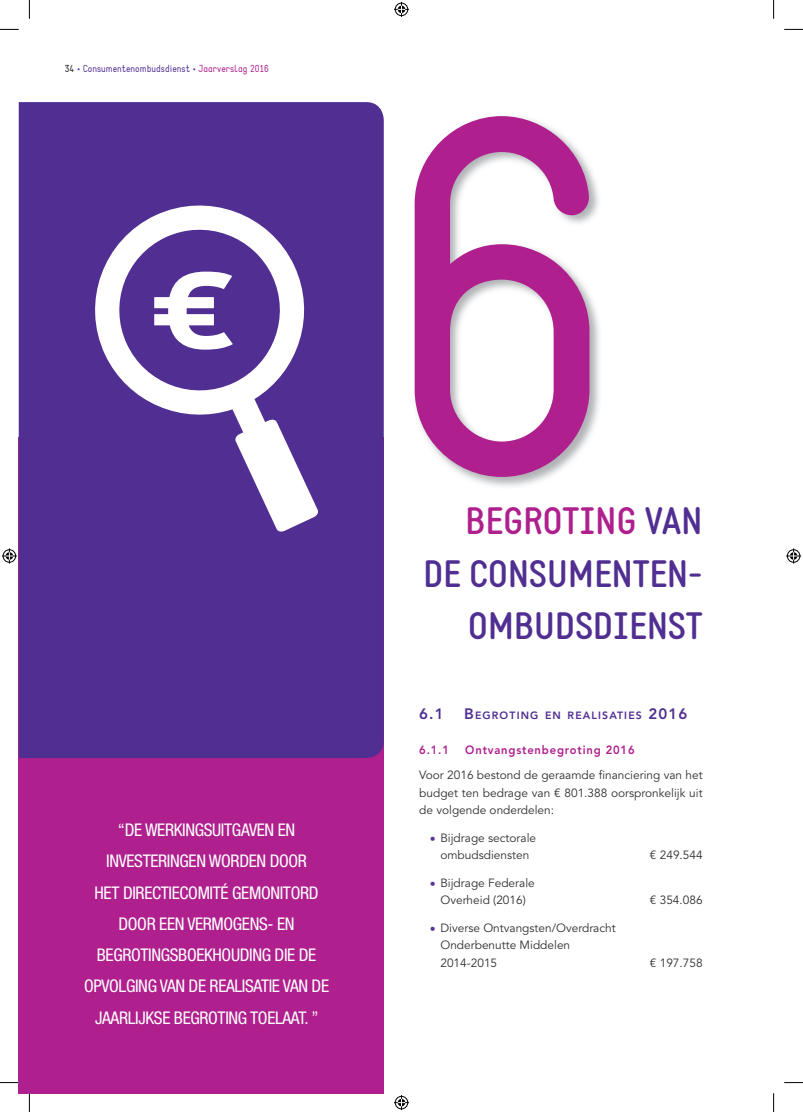
<style>
.page{position:relative;width:803px;height:1112px;background:#fff}
.page>*{position:absolute;margin:0;border:0;box-sizing:border-box;transform-origin:0 0}
.t1{font:497.88px "Static";color:#af1f8d}
.t2{font:700 37.5px/52.5px "Static";color:#502e92;text-align:right}
.t3{font:condensed 17.5px/31.2px "Helvetica Neue LT Std";letter-spacing:-.02em;color:#fff;text-align:center}
.t4{font:800 15px "Avenir LT Std";color:#502e92}
.t5{font:11.88px/17.5px "Avenir LT Std";color:#312f30;text-align:center}
.t6{font:800 11.88px "Avenir LT Std";letter-spacing:.075em;color:#af1f8d;scale:.94 1}
.t7{font:800 10.5px "Avenir LT Std";letter-spacing:.105em;color:#502e92}
.t8{font:10px "Static";color:#502e92}
.s1{color:#231f20}
.s2{color:#af1f8d}
.s3{font-size:15px}
.s4{color:#573795}
</style>
<div class="page">
<div style="left:19px;top:437px;width:365px;height:655px;background:#af1f8d"></div>
<div style="left:19px;top:102px;width:365px;height:656px;background:#502e92"></div>
<img style="left:415px;top:116px;width:185px;height:371px">
<svg style="left:81px;top:191px;width:238px;height:341px;fill:#502e92"></svg>
<svg style="left:154px;top:271px;width:79px;height:78px"></svg>
<svg style="left:0;top:29px;width:19px;height:1px"></svg>
<svg style="left:784px;top:29px;width:19px;height:1px"></svg>
<svg style="left:0;top:1081px;width:19px;height:2px"></svg>
<svg style="left:784px;top:1082px;width:19px;height:1px"></svg>
<svg style="left:29px;top:0;width:1px;height:19px"></svg>
<svg style="left:29px;top:1092px;width:1px;height:19px"></svg>
<svg style="left:773px;top:0;width:1px;height:19px"></svg>
<svg style="left:773px;top:1093px;width:1px;height:18px"></svg>
<svg style="left:394px;top:2px;width:15px;height:15px"></svg>
<svg style="left:394px;top:1095px;width:15px;height:14px"></svg>
<svg style="left:2px;top:548px;width:15px;height:15px"></svg>
<svg style="left:786px;top:548px;width:15px;height:15px"></svg>
<p class="t8" style="left:65px;top:63px;width:206px"><span class="s1">34</span> • Consumentenombudsdienst • <span class="s2">Jaarverslag 2016</span></p>
<h3 class="t3" style="left:84px;top:813px;width:247px">“DE WERKINGSUITGAVEN EN<br>INVESTERINGEN WORDEN DOOR<br>HET DIRECTIECOMITÉ GEMONITORD<br>DOOR EEN VERMOGENS- EN<br>BEGROTINGSBOEKHOUDING DIE DE<br>OPVOLGING VAN DE REALISATIE VAN DE<br>JAARLIJKSE BEGROTING TOELAAT. ”</h3>
<h1 class="t1" style="left:384px;top:1px;width:238px">6</h1>
<h2 class="t2" style="left:423px;top:495px;width:281px"><span class="s2">BEGROTING</span> VAN<br>DE CONSUMENTEN-<br>OMBUDSDIENST</h2>
<p class="t4" style="left:419px;top:705px;width:26px">6.1</p>
<p class="t7" style="left:464px;top:709px;width:225px"><span class="s3">B</span>EGROTING EN REALISATIES <span class="s3">2016</span></p>
<p class="t6" style="left:419px;top:743px;width:33px">6.1.1</p>
<p class="t6" style="left:465px;top:743px;width:182px">Ontvangstenbegroting 2016</p>
<p class="t5" style="left:419px;top:766px;width:285px;text-align:justify">Voor 2016 bestond de geraamde financiering van het budget ten bedrage van € 801.388 oorspronkelijk uit de volgende onderdelen:</p>
<p class="t5" style="left:430px;top:829px;width:108px"><span class="s4">•</span> Bijdrage sectorale ombudsdiensten</p>
<p class="t5" style="left:650px;top:846px;width:54px">€ 249.544</p>
<p class="t5" style="left:430px;top:874px;width:106px"><span class="s4">•</span> Bijdrage Federale<br>Overheid (2016)</p>
<p class="t5" style="left:440px;top:919px;width:177px;text-align:left;text-indent:-11px"><span class="s4">•</span> Diverse Ontvangsten/Overdracht<br>Onderbenutte Middelen<br>2014-2015</p>
<p class="t5" style="left:650px;top:891px;width:54px">€ 354.086</p>
<p class="t5" style="left:650px;top:954px;width:54px">€ 197.758</p>
</div>
